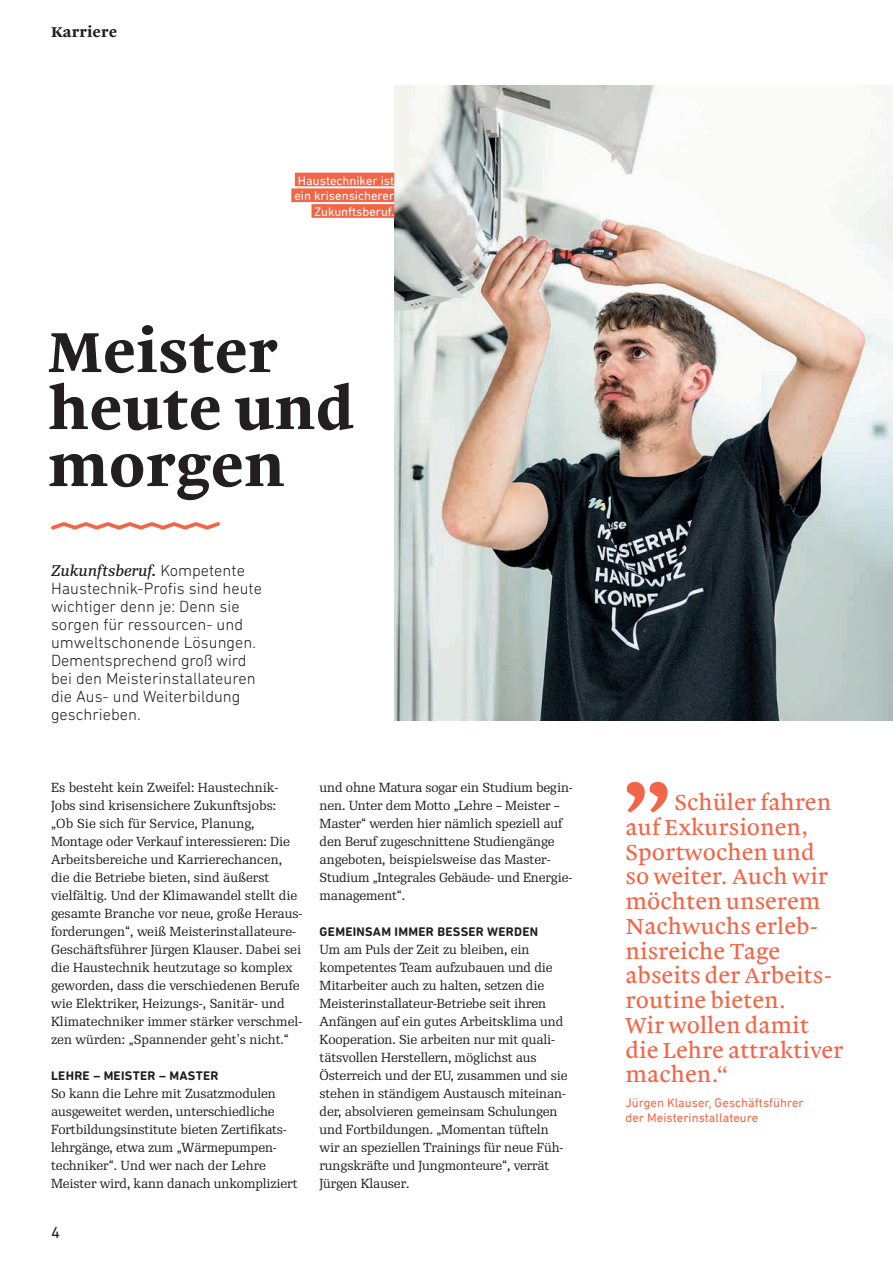
<style>
.page{position:relative;width:893px;height:1263px;background:#fff}
.page>*{position:absolute;margin:0;border:0;box-sizing:border-box;transform-origin:0 0}
.t1{font:700 57px/57px "Malabar LTW02";color:#231f20}
.t2{font:21.75px/24.8px "Malabar LTW02";color:#f26648}
.t3{font:300 16.5px/18px "DIN Next Rounded LT Pro";color:#231f20}
.t4{font:16.5px "DIN Next Rounded LT Pro";color:#231f20}
.t5{font:italic 15px "Re Public Text";color:#231f20}
.t6{font:700 14.25px "Malabar LTW02";letter-spacing:.01em;color:#231f20}
.t7{font:12.75px/18px "Re Public";letter-spacing:-.01em;color:#231f20}
.t8{font:12.75px/15px "DIN Next Rounded LT Pro";color:#f26648}
.t9{font:12.75px/15.8px "DIN Next Rounded LT Pro";color:#fff;text-align:right}
.t10{font:700 12.75px "DIN Next Rounded LT Pro";letter-spacing:.02em;color:#231f20}
.s1{font-family:"DIN Next Rounded LT Pro";font-weight:300;font-style:normal;font-size:16.5px}
</style>
<div class="page">
<img style="left:394px;top:85px;width:499px;height:635px">
<div style="left:295px;top:173px;width:99px;height:13px;background:#f26648"></div>
<div style="left:291px;top:188px;width:103px;height:14px;background:#f26648"></div>
<div style="left:311px;top:204px;width:83px;height:14px;background:#f26648"></div>
<svg style="left:51px;top:522px;width:169px;height:8px"></svg>
<svg style="left:627px;top:782px;width:40px;height:31px"></svg>
<p class="t6" style="left:51px;top:21px;width:68px">Karriere</p>
<p class="t9" style="left:294px;top:172px;width:102px">Haustechniker ist ein krisensicherer<br>Zukunftsberuf.</p>
<h1 class="t1" style="left:48px;top:321px;width:308px">Meister heute und morgen</h1>
<p class="t5" style="left:51px;top:562px;width:195px">Zukunftsberuf. <span class="s1">Kompetente</span></p>
<p class="t3" style="left:51px;top:579px;width:212px">Haustechnik-Profis sind heute wichtiger denn je: Denn sie sorgen für ressourcen- und umweltschonende Lösungen.<br>Dementsprechend groß wird bei den Meisterinstallateuren die Aus- und Weiterbildung geschrieben.</p>
<p class="t7" style="left:51px;top:778px;width:253px">Es besteht kein Zweifel: Haustechnik-Jobs sind krisensichere Zukunftsjobs:<br>„Ob Sie sich für Service, Planung, Montage oder Verkauf interessieren: Die Arbeitsbereiche und Karrierechancen, die die Betriebe bieten, sind äußerst vielfältig. Und der Klimawandel stellt die gesamte Branche vor neue, große Heraus&shy;forderungen“, weiß Meisterinstallateure-Geschäftsführer Jürgen Klauser. Dabei sei die Haustechnik heutzutage so komplex geworden, dass die verschiedenen Berufe wie Elektriker, Heizungs-, Sanitär- und Klimatechniker immer stärker verschmel&shy;zen würden: „Spannender geht’s nicht.“</p>
<p class="t10" style="left:51px;top:1068px;width:169px">LEHRE – MEISTER – MASTER</p>
<p class="t7" style="left:51px;top:1085px;width:248px">So kann die Lehre mit Zusatzmodulen ausgeweitet werden, unterschiedliche Fortbildungsinstitute bieten Zertifikats&shy;lehrgänge, etwa zum „Wärmepumpen&shy;techniker“. Und wer nach der Lehre Meister wird, kann danach unkompliziert</p>
<p class="t4" style="left:51px;top:1223px;width:10px">4</p>
<p class="t7" style="left:320px;top:779px;width:255px">und ohne Matura sogar ein Studium begin&shy;nen. Unter dem Motto „Lehre – Meister – Master“ werden hier nämlich speziell auf den Beruf zugeschnittene Studiengänge angeboten, beispielsweise das Master-Studium „Integrales Gebäude- und Energie&shy;management“.</p>
<p class="t10" style="left:320px;top:924px;width:220px">GEMEINSAM IMMER BESSER WERDEN</p>
<p class="t7" style="left:320px;top:941px;width:249px">Um am Puls der Zeit zu bleiben, ein kompetentes Team aufzubauen und die Mitarbeiter auch zu halten, setzen die Meisterinstallateur-Betriebe seit ihren Anfängen auf ein gutes Arbeitsklima und Kooperation. Sie arbeiten nur mit quali&shy;tätsvollen Herstellern, möglichst aus Österreich und der EU, zusammen und sie stehen in ständigem Austausch miteinan&shy;der, absolvieren gemeinsam Schulungen und Fortbildungen. „Momentan tüfteln wir an speziellen Trainings für neue Füh&shy;rungskräfte und Jungmonteure“, verrät Jürgen Klauser.</p>
<h2 class="t2" style="left:626px;top:789px;width:220px;text-indent:49px">Schüler fahren auf Exkursionen,<br>Sportwochen und so weiter. Auch wir möchten unserem<br>Nachwuchs erleb&shy;nisreiche Tage abseits der Arbeits&shy;routine bieten.<br>Wir wollen damit die Lehre attraktiver machen.“</h2>
<p class="t8" style="left:626px;top:1095px;width:180px">Jürgen Klauser, Geschäftsführer der Meisterinstallateure</p>
</div>
